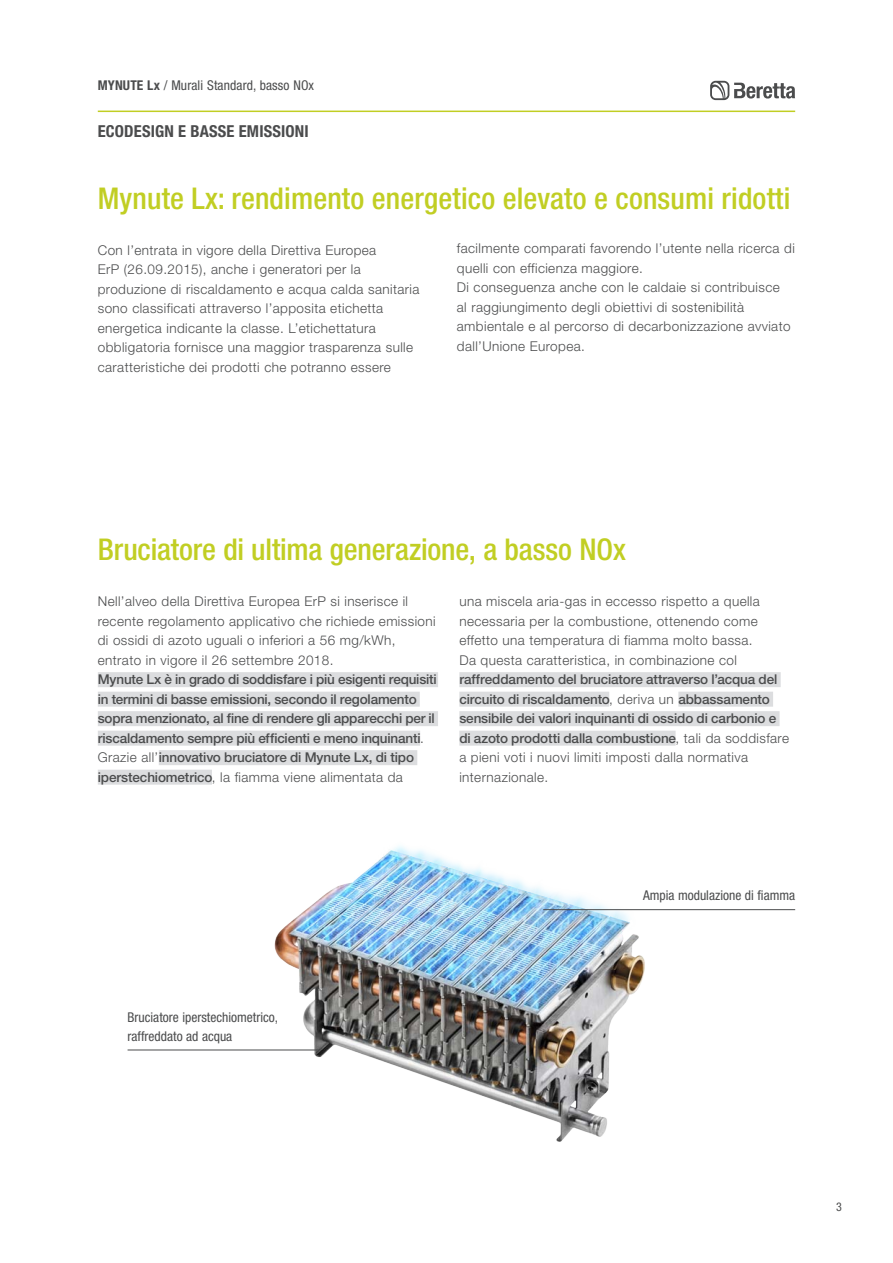
<style>
.page{position:relative;width:893px;height:1263px;background:#fff}
.page>*{position:absolute;margin:0;border:0;box-sizing:border-box;transform-origin:0 0}
._10TitoliModelliDise{font:500 condensed 30px "Helvetica Neue LT Std";letter-spacing:.005em;color:#c1ce23}
.t1{font:700 condensed 16.5px "Helvetica Neue LT Std";letter-spacing:.01em;color:#4b4c4d}
.t2{font:300 13.5px/19.5px "Helvetica Neue LT Std";letter-spacing:.03em;color:#4b4c4d}
.t3{font:500 13.5px/19.5px "Helvetica Neue LT Std";letter-spacing:-.01em;color:#4b4c4d}
.testo{font:condensed 13.5px "Helvetica Neue LT Std";color:#4b4c4d}
.t4{font:condensed 12px "Helvetica Neue LT Std";color:#4b4c4d}
.s1{font-weight:700}
.s2{font-weight:300}
</style>
<div class="page">
<hr style="left:98px;top:111px;width:697px;height:1px;background:#c1ce23">
<svg style="left:710px;top:81px;width:85px;height:19px"></svg>
<img style="left:270px;top:846px;width:379px;height:296px">
<hr style="left:128px;top:1049px;width:191px;height:1px;background:#4b4c4d">
<hr style="left:543px;top:909px;width:252px;height:1px;background:#4b4c4d">
<div style="left:98px;top:672px;width:340px;height:15px;background:#dcdddf"></div>
<div style="left:98px;top:692px;width:322px;height:15px;background:#dcdddf"></div>
<div style="left:98px;top:711px;width:340px;height:15px;background:#dcdddf"></div>
<div style="left:98px;top:731px;width:322px;height:15px;background:#dcdddf"></div>
<div style="left:159px;top:750px;width:258px;height:15px;background:#dcdddf"></div>
<div style="left:98px;top:770px;width:114px;height:15px;background:#dcdddf"></div>
<div style="left:459px;top:672px;width:322px;height:15px;background:#dcdddf"></div>
<div style="left:459px;top:692px;width:150px;height:15px;background:#dcdddf"></div>
<div style="left:678px;top:692px;width:95px;height:15px;background:#dcdddf"></div>
<div style="left:459px;top:711px;width:320px;height:15px;background:#dcdddf"></div>
<div style="left:459px;top:731px;width:217px;height:15px;background:#dcdddf"></div>
<p class="testo" style="left:98px;top:78px;width:218px"><span class="s1">MYNUTE Lx</span> / Murali Standard, basso NOx</p>
<p class="t1" style="left:98px;top:121px;width:213px">ECODESIGN E BASSE EMISSIONI</p>
<p class="_10TitoliModelliDise" style="left:98px;top:180px;width:694px">Mynute Lx: rendimento energetico elevato e consumi ridotti</p>
<p class="t2" style="left:98px;top:240px;width:323px">Con l’entrata in vigore della Direttiva Europea<br>ErP (26.09.2015), anche i generatori per la produzione di riscaldamento e acqua calda sanitaria sono classificati attraverso l’apposita etichetta energetica indicante la classe. L’etichettatura obbligatoria fornisce una maggior trasparenza sulle caratteristiche dei prodotti che potranno essere</p>
<p class="t2" style="left:457px;top:238px;width:339px">facilmente comparati favorendo l’utente nella ricerca di quelli con efficienza maggiore.</p>
<p class="t2" style="left:457px;top:277px;width:335px">Di conseguenza anche con le caldaie si contribuisce al raggiungimento degli obiettivi di sostenibilità ambientale e al percorso di decarbonizzazione avviato dall’Unione Europea.</p>
<p class="_10TitoliModelliDise" style="left:98px;top:532px;width:530px">Bruciatore di ultima generazione, a basso NOx</p>
<p class="t2" style="left:98px;top:591px;width:339px">Nell’alveo della Direttiva Europea ErP si inserisce il recente regolamento applicativo che richiede emissioni di ossidi di azoto uguali o inferiori a 56 mg/kWh, entrato in vigore il 26 settembre 2018.</p>
<p class="t3" style="left:98px;top:669px;width:340px">Mynute Lx è in grado di soddisfare i più esigenti requisiti in termini di basse emissioni, secondo il regolamento sopra menzionato, al fine di rendere gli apparecchi per il riscaldamento sempre più efficienti e meno inquinanti<span class="s2">.</span></p>
<p class="t3" style="left:98px;top:747px;width:318px"><span class="s2">Grazie all’</span>innovativo bruciatore di Mynute Lx, di tipo iperstechiometrico<span class="s2">, la fiamma viene alimentata da</span></p>
<p class="t2" style="left:459px;top:591px;width:302px">una miscela aria-gas in eccesso rispetto a quella necessaria per la combustione, ottenendo come effetto una temperatura di fiamma molto bassa.</p>
<p class="t3" style="left:459px;top:650px;width:331px"><span class="s2">Da questa caratteristica, in combinazione col </span>raffreddamento del bruciatore attraverso l’acqua del circuito di riscaldamento<span class="s2">, deriva un</span> abbassamento sensibile dei valori inquinanti di ossido di carbonio e di azoto prodotti dalla combustione<span class="s2">, tali da soddisfare a pieni voti i nuovi limiti imposti dalla normativa internazionale.</span></p>
<p class="testo" style="left:128px;top:1009px;width:152px">Bruciatore iperstechiometrico,</p>
<p class="testo" style="left:128px;top:1028px;width:106px">raffreddato ad acqua</p>
<p class="testo" style="left:643px;top:888px;width:154px">Ampia modulazione di fiamma</p>
<p class="t4" style="left:836px;top:1200px;width:7px">3</p>
</div>
